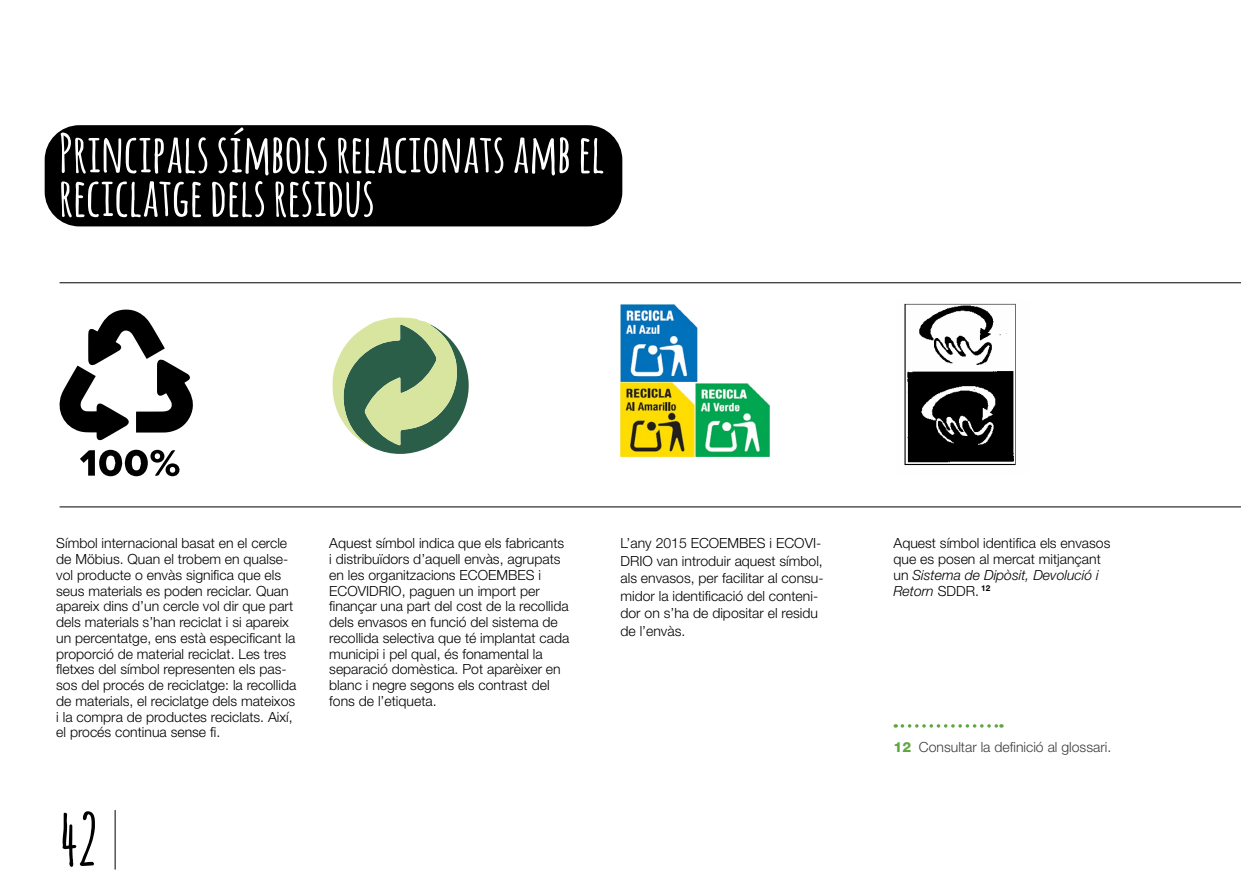
<style>
.page{position:relative;width:1241px;height:893px;background:#fff}
.page>*{position:absolute;margin:0;border:0;box-sizing:border-box;transform-origin:0 0}
.t1{font:700 70px "Amatic";color:#000}
.t2{font:700 52.5px/43.8px "Amatic";letter-spacing:.025em;color:#fff}
.t3{font:300 14px/15.8px "Helvetica Neue LT Pro";color:#000}
.t4{font:300 14px "Helvetica Neue LT Pro";color:#3d3d3d}
.s1{font-style:italic}
.s2{font-weight:800;color:#5fa841}
</style>
<div class="page">
<svg style="left:902px;top:724px;width:99px;height:4px"></svg>
<div style="left:45px;top:125px;width:577px;height:101px;background:#000;border-radius:35px"></div>
<svg style="left:59px;top:309px;width:134px;height:132px"></svg>
<svg style="left:80px;top:449px;width:99px;height:28px"></svg>
<svg style="left:332px;top:317px;width:137px;height:137px"></svg>
<img style="left:620px;top:383px;width:149px;height:74px">
<img style="left:620px;top:305px;width:77px;height:76px">
<img style="left:904px;top:303px;width:112px;height:163px">
<hr style="left:60px;top:282px;width:1180px;height:1px;background:#000">
<hr style="left:60px;top:506px;width:1180px;height:1px;background:#000">
<hr style="left:115px;top:810px;width:1px;height:60px;background:#000">
<h2 class="t2" style="left:60px;top:129px;width:546px">Principals símbols relacionats amb el reciclatge dels residus</h2>
<p class="t3" style="left:56px;top:535px;width:241px">Símbol internacional basat en el cercle de Möbius. Quan el trobem en qualse&shy;vol producte o envàs significa que els seus materials es poden reciclar. Quan apareix dins d’un cercle vol dir que part dels materials s’han reciclat i si apareix un percentatge, ens està especificant la proporció de material reciclat. Les tres fletxes del símbol representen els pas&shy;sos del procés de reciclatge: la recollida de materials, el reciclatge dels mateixos i la compra de productes reciclats. Així, el procés continua sense fi.</p>
<p class="t3" style="left:329px;top:535px;width:241px">Aquest símbol indica que els fabricants i distribuïdors d’aquell envàs, agrupats en les organitzacions ECOEMBES i ECOVIDRIO, paguen un import per finançar una part del cost de la recollida dels envasos en funció del sistema de recollida selectiva que té implantat cada municipi i pel qual, és fonamental la separació domèstica. Pot aparèixer en blanc i negre segons els contrast del fons de l’etiqueta.</p>
<p class="t3" style="left:620px;top:534px;width:205px;line-height:17.5px">L’any 2015 ECOEMBES i ECOVI-<br>DRIO van introduir aquest símbol, als envasos, per facilitar al consu&shy;midor la identificació del conteni&shy;dor on s’ha de dipositar el residu de l’envàs.</p>
<h1 class="t1" style="left:60px;top:790px;width:39px">42</h1>
<p class="t3" style="left:893px;top:535px;width:218px">Aquest símbol identifica els envasos que es posen al mercat mitjançant un <span class="s1">Sistema de Dipòsit, Devolució i<br>Retorn</span> SDDR. <sup>12</sup></p>
<p class="t4" style="left:893px;top:738px;width:219px"><span class="s2">12</span> Consultar la definició al glossari.</p>
</div>
